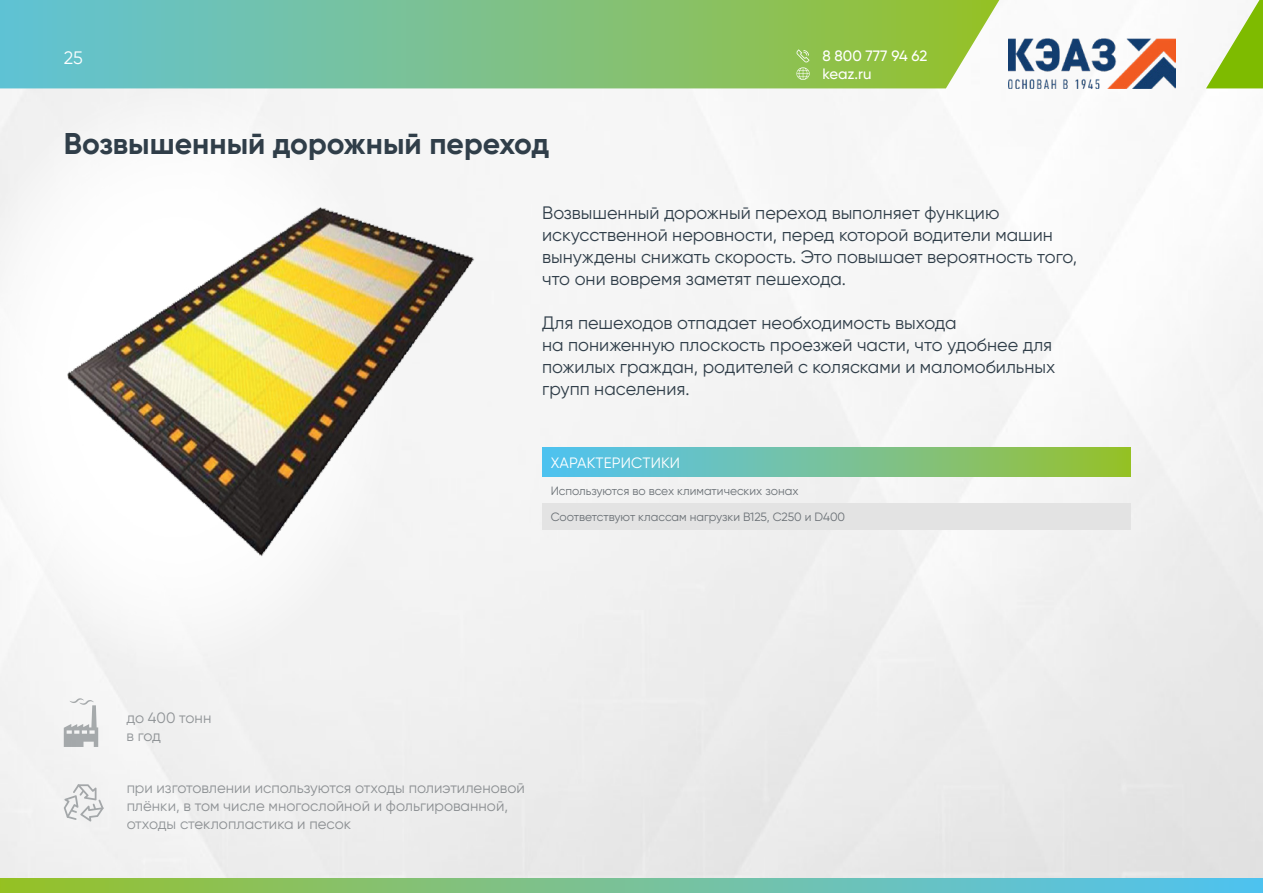
<style>
.page{position:relative;width:1263px;height:893px;background:#fff}
.page>*{position:absolute;margin:0;border:0;box-sizing:border-box;transform-origin:0 0}
.t1{font:700 30px "Gilroy";color:#303e49}
.t2{font:18px/22px "Gilroy";color:#303e49}
.t3{font:18px "Gilroy";color:#fcfeff}
.t4{font:15px/18px "Gilroy";color:#989c9f}
.t5{font:500 15px/18px "Gilroy";color:#fff}
.t6{font:15px "Gilroy";letter-spacing:.01em;color:#fff}
.t7{font:12px "Gilroy";color:#6b7176}
</style>
<div class="page">
<img style="left:0;top:0;width:1263px;height:878px">
<svg style="left:0;top:0;width:999px;height:88px;background:#7fc289"></svg>
<svg style="left:1206px;top:0;width:57px;height:88px"></svg>
<svg style="left:0;top:878px;width:1263px;height:15px;background:#76c193"></svg>
<img style="left:1008px;top:39px;width:168px;height:49px">
<div style="left:0;top:86px;width:399px;height:587px;background:#f6f6f6"></div>
<svg style="left:796px;top:49px;width:14px;height:31px"></svg>
<div style="left:542px;top:448px;width:588px;height:29px;background:linear-gradient(to right,#53c2f9,#9ac130)"></div>
<div style="left:542px;top:503px;width:588px;height:27px;background:#e3e3e3"></div>
<svg style="left:64px;top:698px;width:34px;height:49px"></svg>
<svg style="left:64px;top:784px;width:40px;height:37px"></svg>
<img style="left:64px;top:195px;width:417px;height:369px">
<p class="t3" style="left:64px;top:47px;width:21px">25</p>
<p class="t5" style="left:822px;top:46px;width:106px">8 800 777 94 62 keaz.ru</p>
<h1 class="t1" style="left:64px;top:125px;width:487px">Возвышенный дорожный переход</h1>
<p class="t2" style="left:542px;top:201px;width:536px">Возвышенный дорожный переход выполняет функцию искусственной неровности, перед которой водители машин вынуждены снижать скорость. Это повышает вероятность того, что они вовремя заметят пешехода.</p>
<p class="t2" style="left:542px;top:312px;width:515px">Для пешеходов отпадает необходимость выхода<br>на пониженную плоскость проезжей части, что удобнее для пожилых граждан, родителей с колясками и маломобильных групп населения.</p>
<p class="t6" style="left:551px;top:454px;width:131px">ХАРАКТЕРИСТИКИ</p>
<p class="t7" style="left:551px;top:483px;width:249px">Используются во всех климатических зонах</p>
<p class="t7" style="left:551px;top:510px;width:296px">Соответствуют классам нагрузки В125, С250 и D400</p>
<p class="t4" style="left:126px;top:709px;width:86px">до 400 тонн в год</p>
<p class="t4" style="left:126px;top:779px;width:400px">при изготовлении используются отходы полиэтиленовой плёнки, в том числе многослойной и фольгированной, отходы стеклопластика и песок</p>
</div>
